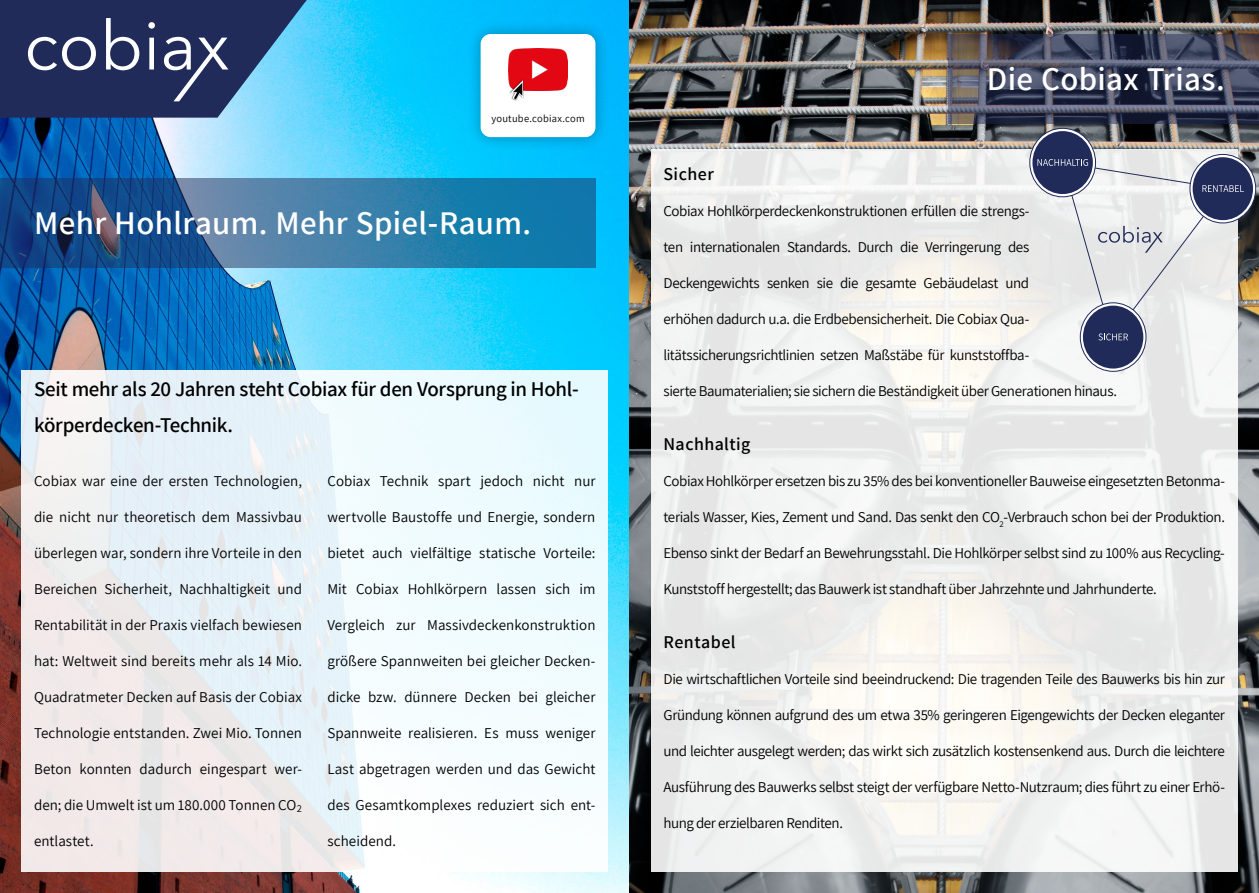
<style>
.page{position:relative;width:1259px;height:893px;background:#fff}
.page>*{position:absolute;margin:0;border:0;box-sizing:border-box;transform-origin:0 0}
.t1{font:600 33px "Assistant";letter-spacing:.01em;color:#fff}
.t2{font:600 21px/36px "Assistant";letter-spacing:-.015em;color:#000}
.t3{font:600 18px "Assistant";letter-spacing:.025em;color:#000}
.t4{font:15px "Assistant";letter-spacing:-.02em;color:#000}
.t5{font:15px "Assistant";color:#000}
.t6{font:15px "Assistant";letter-spacing:.005em;color:#000}
.t7{font:10.5px "Assistant";letter-spacing:.025em;color:#000}
</style>
<div class="page">
<img style="left:0;top:0;width:1259px;height:893px">
<svg style="left:0;top:179px;width:595px;height:89px;background:#2a6c9d"></svg>
<svg style="left:948px;top:34px;width:311px;height:89px;background:#43465b"></svg>
<div style="left:651px;top:149px;width:586px;height:723px;background:#f1f1ef"></div>
<svg style="left:1029px;top:128px;width:66px;height:69px"></svg>
<div style="left:1032px;top:131px;width:60px;height:63px;background:#212b59;border-radius:50%"></div>
<svg style="left:1190px;top:154px;width:65px;height:69px"></svg>
<div style="left:1192px;top:157px;width:61px;height:63px;background:#212b59;border-radius:50%"></div>
<svg style="left:1080px;top:303px;width:66px;height:68px"></svg>
<div style="left:1079px;top:302px;width:67px;height:70px;border:1px solid #212b59;border-radius:50%"></div>
<div style="left:1083px;top:306px;width:60px;height:63px;background:#212b59;border-radius:50%"></div>
<svg style="left:1098px;top:333px;width:30px;height:7px"></svg>
<svg style="left:1037px;top:159px;width:206px;height:152px"></svg>
<svg style="left:21px;top:370px;width:587px;height:502px"></svg>
<svg style="left:0;top:0;width:307px;height:118px;background:#3b517b"></svg>
<div style="left:466px;top:20px;width:143px;height:131px;background:#000;opacity:.3"></div>
<div style="left:480px;top:34px;width:115px;height:103px;background:#fff;border-radius:10px"></div>
<img style="left:508px;top:49px;width:60px;height:41px">
<div style="left:509px;top:79px;width:15px;height:22px;background:#000;opacity:.75"></div>
<img style="left:510px;top:80px;width:13px;height:20px">
<p class="t7" style="left:491px;top:111px;width:95px">youtube.cobiax.com</p>
<h1 class="t1" style="left:34px;top:200px;width:499px">Mehr Hohlraum. Mehr Spiel-Raum.</h1>
<h2 class="t2" style="left:34px;top:370px;width:546px">Seit mehr als 20 Jahren steht Cobiax für den Vorsprung in Hohl&shy;körperdecken-Technik.</h2>
<p class="t5" style="left:34px;top:471px;width:269px">Cobiax war eine der ersten Technologien,</p>
<p class="t5" style="left:34px;top:507px;width:269px">die nicht nur theoretisch dem Massivbau</p>
<p class="t5" style="left:34px;top:543px;width:269px">überlegen war, sondern ihre Vorteile in den</p>
<p class="t5" style="left:34px;top:579px;width:269px">Bereichen Sicherheit, Nachhaltigkeit und</p>
<p class="t5" style="left:34px;top:615px;width:269px">Rentabilität in der Praxis vielfach bewiesen</p>
<p class="t5" style="left:34px;top:651px;width:269px">hat: Weltweit sind bereits mehr als 14 Mio.</p>
<p class="t5" style="left:34px;top:687px;width:269px">Quadratmeter Decken auf Basis der Cobiax</p>
<p class="t5" style="left:34px;top:723px;width:269px">Technologie entstanden. Zwei Mio. Tonnen</p>
<p class="t5" style="left:34px;top:759px;width:269px">Beton konnten dadurch eingespart wer-</p>
<p class="t5" style="left:34px;top:795px;width:269px">den; die Umwelt ist um 180.000 Tonnen CO<sub>2</sub></p>
<p class="t6" style="left:34px;top:831px;width:61px">entlastet.</p>
<p class="t5" style="left:327px;top:471px;width:269px">Cobiax Technik spart jedoch nicht nur</p>
<p class="t6" style="left:327px;top:507px;width:269px">wertvolle Baustoffe und Energie, sondern</p>
<p class="t5" style="left:327px;top:543px;width:269px">bietet auch vielfältige statische Vorteile:</p>
<p class="t5" style="left:327px;top:579px;width:269px">Mit Cobiax Hohlkörpern lassen sich im</p>
<p class="t5" style="left:327px;top:615px;width:269px">Vergleich zur Massivdeckenkonstruktion</p>
<p class="t5" style="left:327px;top:651px;width:269px">größere Spannweiten bei gleicher Decken-</p>
<p class="t5" style="left:327px;top:687px;width:269px">dicke bzw. dünnere Decken bei gleicher</p>
<p class="t5" style="left:327px;top:723px;width:269px">Spannweite realisieren. Es muss weniger</p>
<p class="t5" style="left:327px;top:759px;width:269px">Last abgetragen werden und das Gewicht</p>
<p class="t5" style="left:327px;top:795px;width:269px">des Gesamtkomplexes reduziert sich ent-</p>
<p class="t6" style="left:327px;top:831px;width:70px">scheidend.</p>
<h1 class="t1" style="left:987px;top:56px;width:240px">Die Cobiax Trias.</h1>
<p class="t3" style="left:663px;top:162px;width:52px">Sicher</p>
<p class="t4" style="left:663px;top:201px;width:367px">Cobiax Hohlkörperdeckenkonstruktionen erfüllen die strengs-</p>
<p class="t4" style="left:663px;top:237px;width:367px">ten internationalen Standards. Durch die Verringerung des</p>
<p class="t4" style="left:663px;top:273px;width:367px">Deckengewichts senken sie die gesamte Gebäudelast und</p>
<p class="t4" style="left:663px;top:309px;width:367px">erhöhen dadurch u.a. die Erdbebensicherheit. Die Cobiax Qua-</p>
<p class="t4" style="left:663px;top:345px;width:367px">litätssicherungsrichtlinien setzen Maßstäbe für kunststoffba-</p>
<p class="t4" style="left:663px;top:381px;width:455px">sierte Baumaterialien; sie sichern die Beständigkeit über Generationen hinaus.</p>
<p class="t3" style="left:663px;top:432px;width:88px">Nachhaltig</p>
<p class="t4" style="left:663px;top:471px;width:563px">Cobiax Hohlkörper ersetzen bis zu 35% des bei konventioneller Bauweise eingesetzten Betonma-</p>
<p class="t4" style="left:663px;top:507px;width:563px">terials Wasser, Kies, Zement und Sand. Das senkt den CO<sub>2</sub>-Verbrauch schon bei der Produktion.</p>
<p class="t4" style="left:663px;top:543px;width:563px">Ebenso sinkt der Bedarf an Bewehrungsstahl. Die Hohlkörper selbst sind zu 100% aus Recycling-</p>
<p class="t4" style="left:663px;top:579px;width:495px">Kunststoff hergestellt; das Bauwerk ist standhaft über Jahrzehnte und Jahrhunderte.</p>
<p class="t3" style="left:663px;top:630px;width:74px">Rentabel</p>
<p class="t4" style="left:663px;top:669px;width:563px">Die wirtschaftlichen Vorteile sind beeindruckend: Die tragenden Teile des Bauwerks bis hin zur</p>
<p class="t4" style="left:663px;top:705px;width:563px">Gründung können aufgrund des um etwa 35% geringeren Eigengewichts der Decken eleganter</p>
<p class="t4" style="left:663px;top:741px;width:563px">und leichter ausgelegt werden; das wirkt sich zusätzlich kostensenkend aus. Durch die leichtere</p>
<p class="t4" style="left:663px;top:777px;width:563px">Ausführung des Bauwerks selbst steigt der verfügbare Netto-Nutzraum; dies führt zu einer Erhö-</p>
<p class="t4" style="left:663px;top:813px;width:181px">hung der erzielbaren Renditen.</p>
</div>
